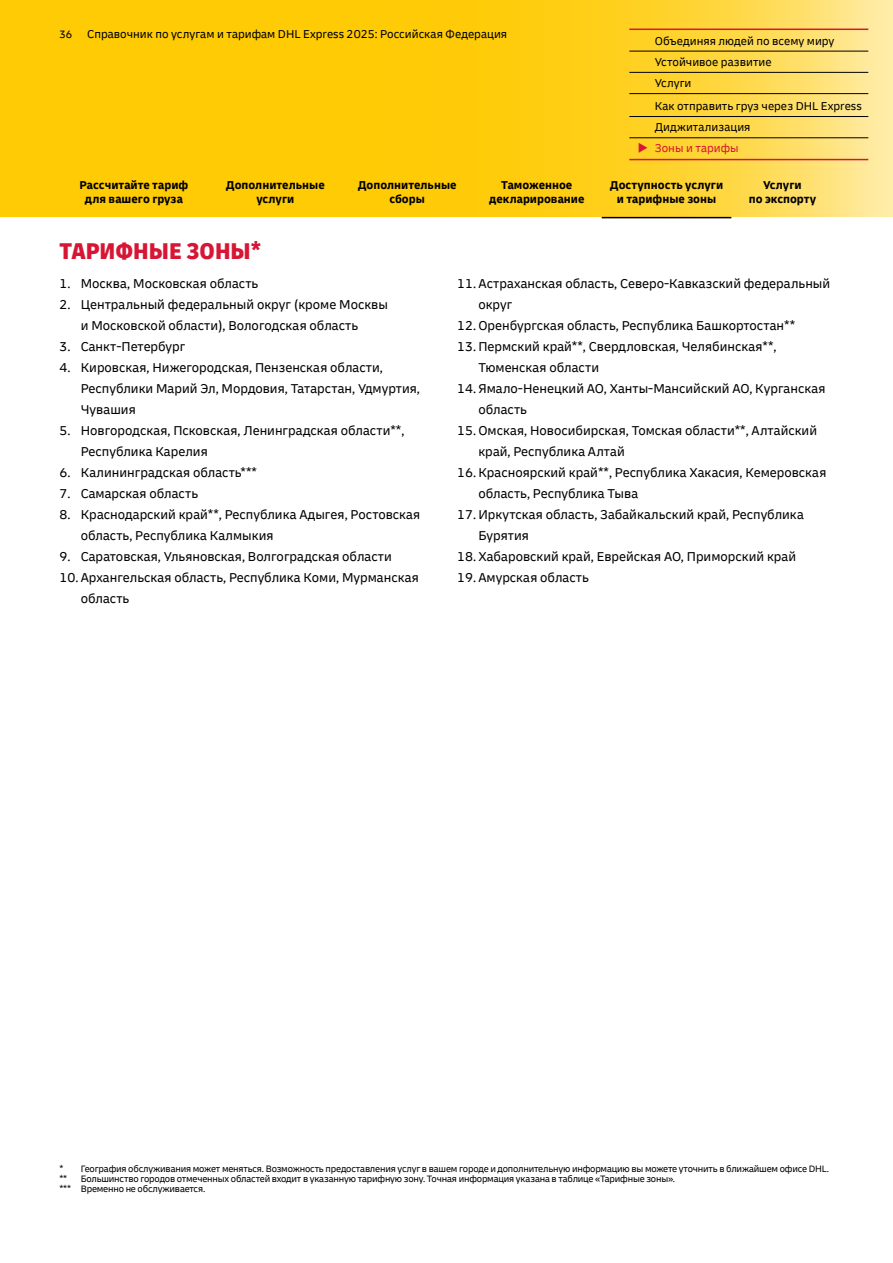
<style>
.page{position:relative;width:893px;height:1263px;background:#fff}
.page>*{position:absolute;margin:0;border:0;box-sizing:border-box;transform-origin:0 0}
.t1{font:900 condensed 24px "Delivery";color:#d71635}
.t2{font:13.5px/21px "Delivery";color:#000}
.t3{font:12px/21.3px "Delivery";color:#000}
.t4{font:700 12px/13.5px "Delivery";color:#000;text-align:center}
.t5{font:12px "Delivery";color:#d71635}
.t6{font:9.75px/9.8px "Delivery";letter-spacing:-.02em;color:#000}
.s1{font-size:11.25px}
</style>
<div class="page">
<svg style="left:0;top:0;width:893px;height:217px;background:#fecf20"></svg>
<hr style="left:629px;top:29px;width:239px;height:1px;background:#d71635">
<hr style="left:629px;top:51px;width:239px;height:1px;background:#000">
<hr style="left:629px;top:72px;width:239px;height:1px;background:#000">
<hr style="left:629px;top:93px;width:239px;height:1px;background:#000">
<hr style="left:629px;top:116px;width:239px;height:1px;background:#000">
<hr style="left:629px;top:138px;width:239px;height:1px;background:#000">
<hr style="left:629px;top:159px;width:239px;height:1px;background:#d71635">
<hr style="left:602px;top:217px;width:129px;height:1px;background:#000">
<p class="t3" style="left:60px;top:24px;width:449px"><span class="s1">36</span> Справочник по услугам и тарифам DHL Express 2025: Российская Федерация</p>
<p class="t3" style="left:655px;top:30px;width:181px">Объединяя людей по всему миру<br>Устойчивое развитие<br>Услуги</p>
<p class="t3" style="left:655px;top:95px;width:209px">Как отправить груз через DHL Express<br>Диджитализация</p>
<p class="t5" style="left:638px;top:141px;width:102px">◆ Зоны и тарифы</p>
<p class="t4" style="left:80px;top:178px;width:110px">Рассчитайте тариф для вашего груза</p>
<p class="t4" style="left:226px;top:178px;width:100px">Дополнительные услуги</p>
<p class="t4" style="left:358px;top:178px;width:100px">Дополнительные сборы</p>
<p class="t4" style="left:489px;top:178px;width:97px">Таможенное декларирование</p>
<p class="t4" style="left:610px;top:178px;width:115px">Доступность услуги и тарифные зоны</p>
<p class="t4" style="left:749px;top:178px;width:69px">Услуги<br>по экспорту</p>
<h1 class="t1" style="left:60px;top:236px;width:203px">ТАРИФНЫЕ ЗОНЫ*</h1>
<p class="t2" style="left:60px;top:273px;width:200px">1. Москва, Московская область</p>
<p class="t2" style="left:81px;top:294px;width:309px;text-indent:-21px">2. Центральный федеральный округ (кроме Москвы и Московской области), Вологодская область</p>
<p class="t2" style="left:60px;top:336px;width:127px">3. Санкт-Петербург</p>
<p class="t2" style="left:81px;top:357px;width:341px;text-indent:-21px">4. Кировская, Нижегородская, Пензенская области,<br>Республики Марий Эл, Мордовия, Татарстан, Удмуртия,<br>Чувашия</p>
<p class="t2" style="left:81px;top:420px;width:325px;text-indent:-21px">5. Новгородская, Псковская, Ленинградская области**,<br>Республика Карелия</p>
<p class="t2" style="left:60px;top:462px;width:199px">6. Калининградская область***</p>
<p class="t2" style="left:60px;top:483px;width:140px">7. Самарская область</p>
<p class="t2" style="left:81px;top:504px;width:341px;text-indent:-21px">8. Краснодарский край**, Республика Адыгея, Ростовская область, Республика Калмыкия</p>
<p class="t2" style="left:60px;top:546px;width:334px">9. Саратовская, Ульяновская, Волгоградская области</p>
<p class="t2" style="left:81px;top:567px;width:339px;text-indent:-21px">10. Архангельская область, Республика Коми, Мурманская область</p>
<p class="t2" style="left:478px;top:273px;width:353px;text-indent:-21px">11. Астраханская область, Северо-Кавказский федеральный округ</p>
<p class="t2" style="left:457px;top:315px;width:340px">12. Оренбургская область, Республика Башкортостан**</p>
<p class="t2" style="left:478px;top:336px;width:300px;text-indent:-21px">13. Пермский край**, Свердловская, Челябинская**,<br>Тюменская области</p>
<p class="t2" style="left:478px;top:378px;width:349px;text-indent:-21px">14. Ямало-Ненецкий АО, Ханты-Мансийский АО, Курганская область</p>
<p class="t2" style="left:478px;top:420px;width:340px;text-indent:-21px">15. Омская, Новосибирская, Томская области**, Алтайский край, Республика Алтай</p>
<p class="t2" style="left:478px;top:462px;width:350px;text-indent:-21px">16. Красноярский край**, Республика Хакасия, Кемеровская область, Республика Тыва</p>
<p class="t2" style="left:478px;top:504px;width:327px;text-indent:-21px">17. Иркутская область, Забайкальский край, Республика<br>Бурятия</p>
<p class="t2" style="left:457px;top:546px;width:341px">18. Хабаровский край, Еврейская АО, Приморский край</p>
<p class="t2" style="left:457px;top:567px;width:133px">19. Амурская область</p>
<p class="t6" style="left:60px;top:1164px;width:771px">* География обслуживания может меняться. Возможность предоставления услуг в вашем городе и дополнительную информацию вы можете уточнить в ближайшем офисе DHL. **</p>
<p class="t6" style="left:60px;top:1174px;width:617px;text-indent:21px">Большинство городов отмеченных областей входит в указанную тарифную зону. Точная информация указана в таблице «Тарифные зоны». *** Временно не обслуживается.</p>
</div>
